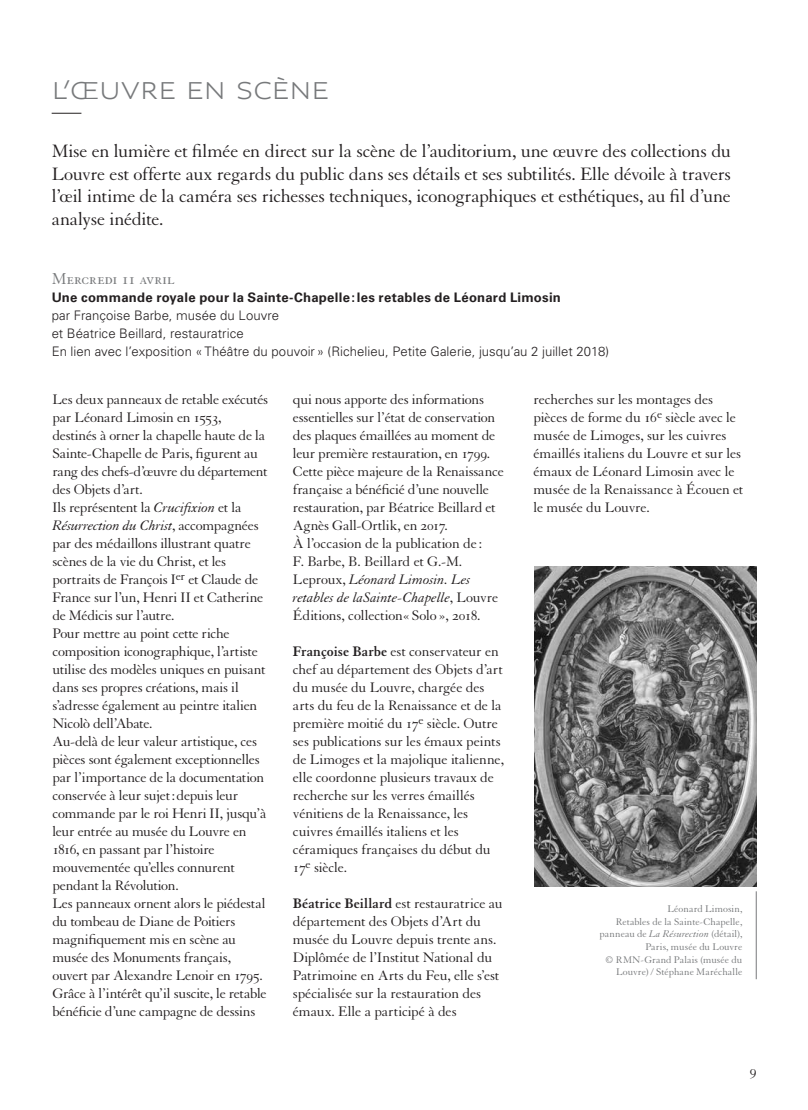
<style>
.page{position:relative;width:808px;height:1110px;background:#fff}
.page>*{position:absolute;margin:0;border:0;box-sizing:border-box;transform-origin:0 0}
.t1{font:24px "Louvre Sans Reg";color:#77797b}
.t2{font:19.5px/22.5px "Granjon LT Std";letter-spacing:-.02em;color:#231f20;text-align:justify}
.t3{font:17.25px "Granjon LT Std";letter-spacing:-.005em;color:#77797b}
.t4{font:15px/18px "Granjon LT Std";letter-spacing:-.015em;color:#231f20}
.t5{font:300 13.2px/18px "Univers LT Std";letter-spacing:.005em;color:#231f20}
.t6{font:700 13.2px "Univers LT Std";letter-spacing:.02em;color:#231f20}
.t7{font:10.5px/12.6px "Granjon LT Std";letter-spacing:.01em;color:#77797b;text-align:right}
.s1{font-style:italic}
.s2{font-weight:700}
</style>
<div class="page">
<hr style="left:756px;top:891px;width:1px;height:88px;background:#77797b">
<svg style="left:52px;top:113px;width:29px;height:1px"></svg>
<img style="left:535px;top:566px;width:221px;height:320px">
<h1 class="t1" style="left:52px;top:75px;width:279px">L’ŒUVRE EN SCÈNE</h1>
<p class="t2" style="left:52px;top:140px;width:681px">Mise en lumière et filmée en direct sur la scène de l’auditorium, une œuvre des collections du Louvre est offerte aux regards du public dans ses détails et ses subtilités. Elle dévoile à travers l’œil intime de la caméra ses richesses techniques, iconographiques et esthétiques, au fil d’une analyse inédite.</p>
<p class="t3" style="left:52px;top:270px;width:124px">Mercredi 11 avril</p>
<p class="t6" style="left:52px;top:290px;width:511px">Une commande royale pour la Sainte-Chapelle:les retables de Léonard Limosin</p>
<p class="t5" style="left:52px;top:307px;width:559px">par Françoise Barbe, musée du Louvre<br>et Béatrice Beillard, restauratrice<br>En lien avec l’exposition «Théâtre du pouvoir» (Richelieu, Petite Galerie, jusqu’au 2 juillet 2018)</p>
<p class="t4" style="left:52px;top:390px;width:217px">Les deux panneaux de retable exécutés par Léonard Limosin en 1553, destinés à orner la chapelle haute de la Sainte-Chapelle de Paris, figurent au rang des chefs-d’œuvre du département des Objets d’art.<br>Ils représentent la <span class="s1">Crucifixion</span> et la <span class="s1">Résurrection du Christ</span>, accompagnées par des médaillons illustrant quatre scènes de la vie du Christ, et les portraits de François I<sup>er</sup> et Claude de France sur l’un, Henri II et Catherine de Médicis sur l’autre.<br>Pour mettre au point cette riche composition iconographique, l’artiste utilise des modèles uniques en puisant dans ses propres créations, mais il s’adresse également au peintre italien Nicolò dell’Abate.<br>Au-delà de leur valeur artistique, ces pièces sont également exceptionnelles par l’importance de la documentation conservée à leur sujet:depuis leur commande par le roi Henri II, jusqu’à leur entrée au musée du Louvre en 1816, en passant par l’histoire mouvementée qu’elles connurent pendant la Révolution.<br>Les panneaux ornent alors le piédestal du tombeau de Diane de Poitiers magnifiquement mis en scène au musée des Monuments français, ouvert par Alexandre Lenoir en 1795.<br>Grâce à l’intérêt qu’il suscite, le retable bénéficie d’une campagne de dessins</p>
<p class="t4" style="left:293px;top:390px;width:212px">qui nous apporte des informations essentielles sur l’état de conservation des plaques émaillées au moment de leur première restauration, en 1799.<br>Cette pièce majeure de la Renaissance française a bénéficié d’une nouvelle restauration, par Béatrice Beillard et Agnès Gall-Ortlik, en 2017.<br>À l’occasion de la publication de :<br>F. Barbe, B. Beillard et G.-M.<br>Leproux, <span class="s1">Léonard Limosin. Les retables de laSainte-Chapelle</span>, Louvre Éditions, collection«Solo », 2018.</p>
<p class="t4" style="left:533px;top:390px;width:211px">recherches sur les montages des pièces de forme du 16<sup>e</sup> siècle avec le musée de Limoges, sur les cuivres émaillés italiens du Louvre et sur les émaux de Léonard Limosin avec le musée de la Renaissance à Écouen et le musée du Louvre.</p>
<p class="t4" style="left:293px;top:642px;width:213px"><span class="s2">Françoise Barbe</span> est conservateur en chef au département des Objets d’art du musée du Louvre, chargée des arts du feu de la Renaissance et de la première moitié du 17<sup>e</sup> siècle. Outre ses publications sur les émaux peints de Limoges et la majolique italienne, elle coordonne plusieurs travaux de recherche sur les verres émaillés vénitiens de la Renaissance, les cuivres émaillés italiens et les céramiques françaises du début du 17<sup>e</sup> siècle.</p>
<p class="t4" style="left:293px;top:894px;width:211px"><span class="s2">Béatrice Beillard</span> est restauratrice au département des Objets d’Art du musée du Louvre depuis trente ans.<br>Diplômée de l’Institut National du Patrimoine en Arts du Feu, elle s’est spécialisée sur la restauration des émaux. Elle a participé à des</p>
<p class="t7" style="left:600px;top:903px;width:144px">Léonard Limosin,<br>Retables de la Sainte-Chapelle, panneau de <span class="s1">La Résurection</span> (détail),<br>Paris, musée du Louvre<br>© RMN-Grand Palais (musée du<br>Louvre) / Stéphane Maréchalle</p>
<p class="t4" style="left:750px;top:1062px;width:8px">9</p>
</div>
